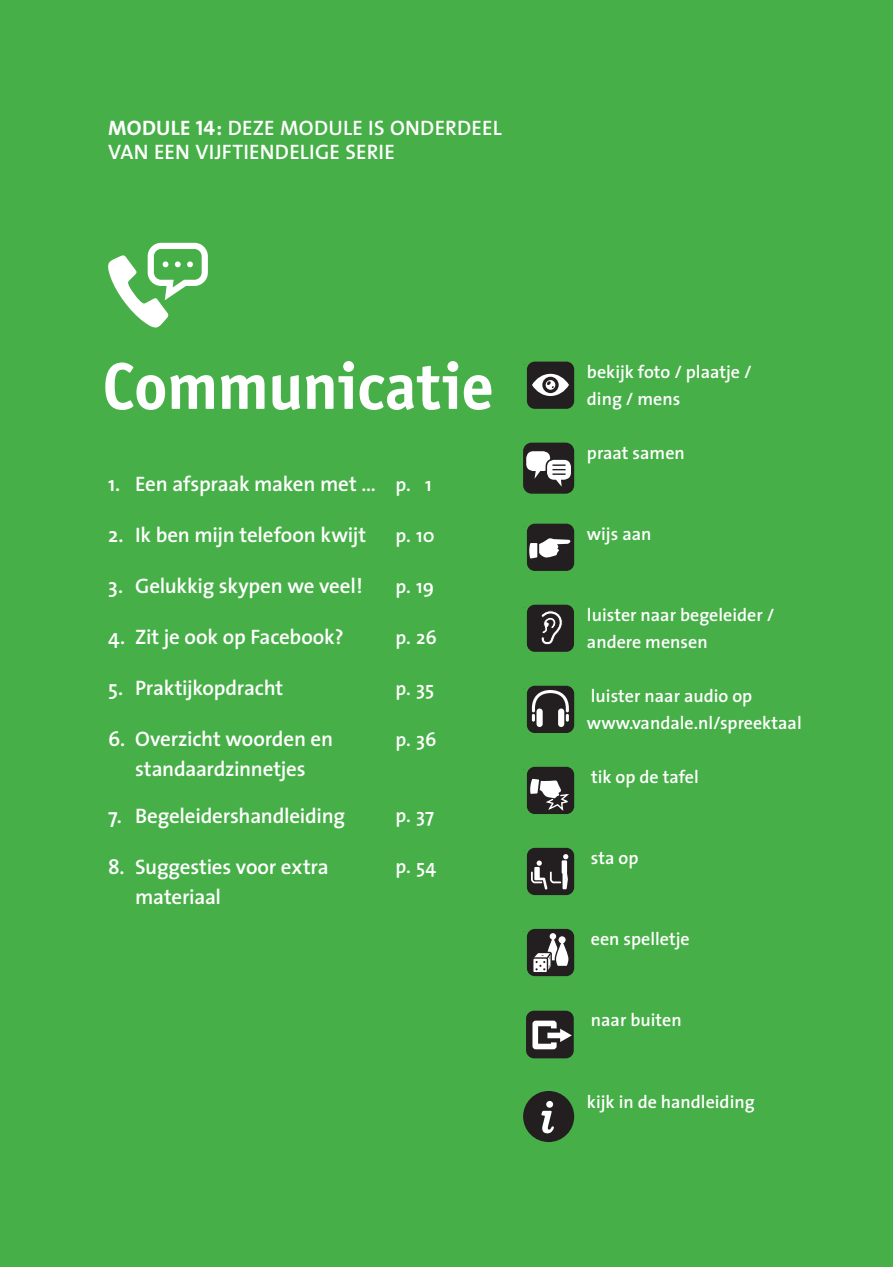
<style>
.page{position:relative;width:893px;height:1267px;background:#fff}
.page>*{position:absolute;margin:0;border:0;box-sizing:border-box;transform-origin:0 0}
.t1{font:700 66px "Officina Sans Std";letter-spacing:-.015em;color:#fff}
.t2{font:600 21px/30px "The Sans";letter-spacing:-.01em;color:#fff;text-align:center}
.t3{font:600 21px/24px "The Sans";letter-spacing:.01em;color:#fff}
.t4{font:600 19.5px "The Sans";letter-spacing:.01em;color:#fff}
.t5{font:600 18px/27px "The Sans";color:#fff}
.s1{font-family:"The Sans Bold Caps";font-weight:400}
</style>
<div class="page">
<div style="left:0;top:0;width:892px;height:1266px;background:#47af48"></div>
<svg style="left:108px;top:243px;width:100px;height:85px"></svg>
<div style="left:526px;top:361px;width:48px;height:48px;background:#231f20;border-radius:8px"></div>
<svg style="left:532px;top:374px;width:36px;height:22px"></svg>
<div style="left:523px;top:442px;width:51px;height:51px;background:#231f20;border-radius:9px"></div>
<svg style="left:526px;top:451px;width:45px;height:36px"></svg>
<div style="left:526px;top:523px;width:48px;height:48px;background:#231f20;border-radius:8px"></div>
<svg style="left:529px;top:538px;width:41px;height:20px"></svg>
<div style="left:526px;top:604px;width:47px;height:47px;background:#231f20;border-radius:8px"></div>
<svg style="left:541px;top:610px;width:22px;height:35px"></svg>
<div style="left:526px;top:685px;width:48px;height:48px;background:#231f20;border-radius:8px"></div>
<svg style="left:531px;top:690px;width:37px;height:37px"></svg>
<div style="left:526px;top:766px;width:48px;height:48px;background:#231f20;border-radius:8px"></div>
<svg style="left:530px;top:778px;width:39px;height:31px"></svg>
<div style="left:526px;top:847px;width:48px;height:48px;background:#231f20;border-radius:8px"></div>
<svg style="left:531px;top:854px;width:37px;height:35px"></svg>
<div style="left:526px;top:928px;width:48px;height:48px;background:#231f20;border-radius:8px"></div>
<svg style="left:533px;top:933px;width:36px;height:39px"></svg>
<div style="left:526px;top:1010px;width:47px;height:48px;background:#231f20;border-radius:8px"></div>
<svg style="left:532px;top:1020px;width:39px;height:30px"></svg>
<div style="left:523px;top:1090px;width:51px;height:51px;background:#231f20;border-radius:50%"></div>
<svg style="left:541px;top:1101px;width:13px;height:32px"></svg>
<p class="t3" style="left:108px;top:115px;width:395px"><span class="s1">MODULE 14:</span> DEZE MODULE IS ONDERDEEL<br>VAN EEN VIJFTIENDELIGE SERIE</p>
<h1 class="t1" style="left:102px;top:345px;width:393px">Communicatie</h1>
<p class="t2" style="left:108px;top:468px;width:269px">1. Een afspraak maken met …</p>
<p class="t2" style="left:108px;top:519px;width:259px">2. Ik ben mijn telefoon kwijt</p>
<p class="t2" style="left:108px;top:570px;width:256px">3. Gelukkig skypen we veel!</p>
<p class="t2" style="left:108px;top:621px;width:237px">4. Zit je ook op Facebook?</p>
<p class="t2" style="left:108px;top:672px;width:177px">5. Praktijkopdracht</p>
<p class="t2" style="left:108px;top:723px;width:226px">6. Overzicht woorden en standaardzinnetjes</p>
<p class="t2" style="left:108px;top:799px;width:238px">7. Begeleidershandleiding</p>
<p class="t2" style="left:135px;top:850px;width:195px;text-align:left;text-indent:-27px">8. Suggesties voor extra materiaal</p>
<p class="t4" style="left:395px;top:468px;width:38px">p. 1</p>
<p class="t4" style="left:395px;top:519px;width:41px">p. 10</p>
<p class="t4" style="left:395px;top:570px;width:40px">p. 19</p>
<p class="t4" style="left:395px;top:621px;width:43px">p. 26</p>
<p class="t4" style="left:395px;top:672px;width:40px">p. 35</p>
<p class="t4" style="left:395px;top:723px;width:43px">p. 36</p>
<p class="t4" style="left:395px;top:799px;width:40px">p. 37</p>
<p class="t4" style="left:395px;top:850px;width:42px">p. 54</p>
<p class="t5" style="left:586px;top:358px;width:166px">bekijk foto / plaatje / ding / mens</p>
<p class="t5" style="left:586px;top:439px;width:99px">praat samen</p>
<p class="t5" style="left:586px;top:520px;width:66px">wijs aan</p>
<p class="t5" style="left:586px;top:601px;width:189px">luister naar begeleider / andere mensen</p>
<p class="t5" style="left:586px;top:682px;width:216px">luister naar audio op www.vandale.nl/spreektaal</p>
<p class="t5" style="left:590px;top:763px;width:109px">tik op de tafel</p>
<p class="t5" style="left:590px;top:844px;width:49px">sta op</p>
<p class="t5" style="left:590px;top:925px;width:100px">een spelletje</p>
<p class="t5" style="left:590px;top:1006px;width:92px">naar buiten</p>
<p class="t5" style="left:586px;top:1087px;width:169px">kijk in de handleiding</p>
</div>
